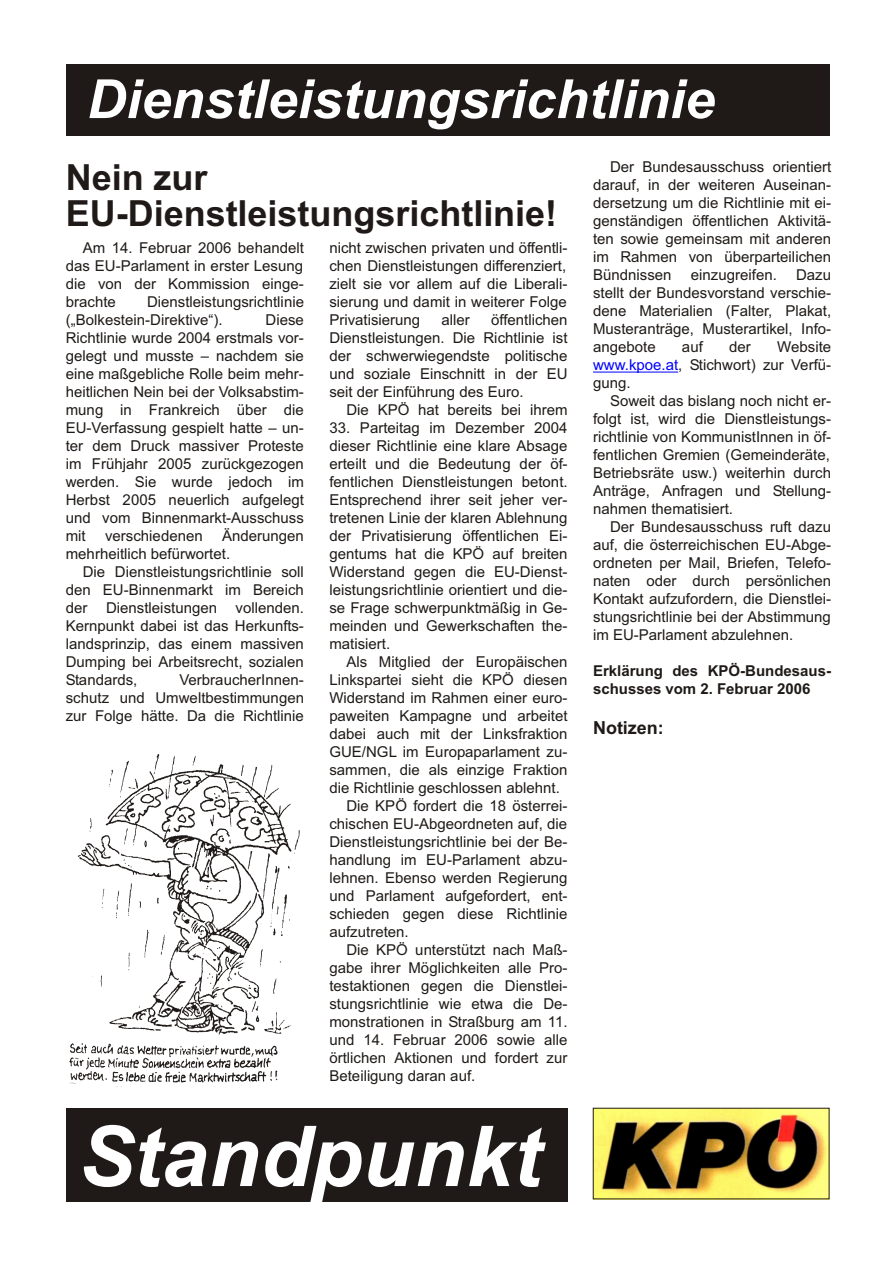
<style>
.page{position:relative;width:894px;height:1263px;background:#fff}
.page>*{position:absolute;margin:0;border:0;box-sizing:border-box;transform-origin:0 0}
.t1{font:italic 700 84px "Arial";letter-spacing:.005em;color:#fff}
.t2{font:italic 700 54px "Arial";color:#fff}
.t3{font:700 36px/36px "Arial";color:#1f1a17}
.t4{font:700 18px "Arial";color:#1f1a17}
.t5{font:15px/18px "Arial";color:#1f1a17;text-align:justify}
.t6{font:700 15px/18px "Arial";color:#1f1a17}
.s1{color:#00f}
</style>
<div class="page">
<div style="left:66px;top:1108px;width:502px;height:93px;background:#1f1a17"></div>
<img style="left:595px;top:1110px;width:232px;height:87px">
<div style="left:66px;top:64px;width:763px;height:72px;background:#1f1a17"></div>
<img style="left:69px;top:754px;width:231px;height:333px">
<hr style="left:593px;top:372px;width:85px;height:1px;background:#00f">
<h2 class="t2" style="left:87px;top:79px;width:629px">Dienst lei stungs richt li nie</h2>
<h3 class="t3" style="left:66px;top:163px;width:493px">Nein zur<br>EU-Dienst lei stungs richt li nie!</h3>
<p class="t5" style="left:66px;top:240px;width:240px;text-indent:17px">Am 14. Fe bru ar 2006 be han delt das EU-Par la ment in ers ter Le sung die von der Kom mis si on ein ge - brach te</p>
<p class="t5" style="left:593px;top:159px;width:240px;text-indent:17px">Der Bun des aus schuss orien tiert da rauf, in der wei te ren Aus ein an - ders et zung um die Richt li nie mit ei - gen stän di gen öf fent li chen Ak ti vi tä - ten so wie ge mein sam mit an de ren im Rah men von über par tei li chen Bünd nis sen</p>
<p class="t5" style="left:329px;top:240px;width:240px">nicht zwi schen pri va ten und öf fent li - chen Dienst lei stun gen dif fer en ziert, zielt sie vor al lem auf die Li be ra li - sie rung und da mit in wei te rer Fol ge Pri va ti sie rung</p>
<p class="t5" style="left:691px;top:267px;width:88px">ein zu grei fen.</p>
<p class="t5" style="left:593px;top:267px;width:240px;text-indent:203px">Dazu stellt der Bun des vor stand ver schie - de ne Ma te ria lien (Fal ter, Pla kat, Mus ter an trä ge, Mus ter ar ti kel, In fo - an ge bo te</p>
<p class="t5" style="left:66px;top:294px;width:240px;text-indent:81px">Dienst lei stungs richt li nie („Bol kes tein-Di rek ti ve“).</p>
<p class="t5" style="left:329px;top:312px;width:240px;text-indent:162px">öf fent li chen Dienst lei stun gen. Die Richt li nie ist der schwer wie gends te po li ti sche und so zia le Ein schnitt in der EU seit der Ein füh rung des Euro.</p>
<p class="t5" style="left:346px;top:402px;width:223px">Die KPÖ hat be reits bei ih rem</p>
<p class="t5" style="left:329px;top:420px;width:240px">33. Par tei tag im De zem ber 2004 die ser Richt li nie eine kla re Ab sa ge er teilt und die Be deu tung der öf&shy;fent li chen Dienst lei stun gen be tont.<br>Ent spre chend ih rer seit je her ver - tre te nen Li nie der kla ren Ab leh nung der Pri va ti sie rung öf fent li chen Ei - gen tums hat die KPÖ auf brei ten Wi der stand ge gen die EU-Dienst - lei stungs richt li nie orien tiert und die - se Fra ge schwer punkt mä ßig in Ge - mein den und Ge werk schaf ten the - ma ti siert.</p>
<p class="t5" style="left:346px;top:654px;width:223px">Als Mit glied der Eu ro päi schen</p>
<p class="t5" style="left:329px;top:672px;width:240px">Links par tei sieht die KPÖ die sen</p>
<p class="t5" style="left:329px;top:690px;width:240px">Wi der stand im Rah men ei ner eu ro -</p>
<p class="t5" style="left:329px;top:708px;width:240px">pa wei ten Kam pa gne und ar bei tet</p>
<p class="t5" style="left:329px;top:726px;width:240px">da bei auch mit der Links frak ti on</p>
<p class="t5" style="left:329px;top:744px;width:240px">GUE/NGL im Eu ro pa par la ment zu -</p>
<p class="t5" style="left:329px;top:762px;width:240px">sam men, die als ein zi ge Frak ti on</p>
<p class="t5" style="left:329px;top:780px;width:232px">die Richt li nie ge schlos sen ab lehnt.</p>
<p class="t5" style="left:346px;top:798px;width:223px">Die KPÖ for dert die 18 ös ter rei -</p>
<p class="t5" style="left:329px;top:816px;width:239px">chi schen EU-Ab ge ord ne ten auf, die</p>
<p class="t5" style="left:329px;top:834px;width:240px">Dienst lei stungs richt li nie bei der Be -</p>
<p class="t5" style="left:329px;top:852px;width:240px">hand lung im EU-Par la ment ab zu -</p>
<p class="t5" style="left:329px;top:870px;width:240px">leh nen. Eben so wer den Re gie rung</p>
<p class="t5" style="left:329px;top:888px;width:240px">und Par la ment auf ge for dert, ent-</p>
<p class="t5" style="left:329px;top:906px;width:240px">schie den ge gen die se Richt li nie</p>
<p class="t5" style="left:329px;top:924px;width:81px">auf zu tre ten.</p>
<p class="t5" style="left:346px;top:942px;width:223px">Die KPÖ un ter stützt nach Maß -</p>
<p class="t5" style="left:329px;top:960px;width:240px">ga be ih rer Mög lich kei ten alle Pro -</p>
<p class="t5" style="left:329px;top:978px;width:240px">test ak tio nen ge gen die Dienst lei -</p>
<p class="t5" style="left:329px;top:996px;width:240px">stungs richt li nie wie etwa die De -</p>
<p class="t5" style="left:329px;top:1014px;width:240px">mon stra tio nen in Straß burg am 11.</p>
<p class="t5" style="left:329px;top:1032px;width:240px">und 14. Fe bru ar 2006 so wie alle</p>
<p class="t5" style="left:329px;top:1050px;width:240px">ört li chen Ak tio nen und for dert zur</p>
<p class="t5" style="left:329px;top:1068px;width:147px">Be tei li gung da ran auf.</p>
<p class="t5" style="left:66px;top:312px;width:240px;text-indent:200px">Die se Richt li nie wur de 2004 erst mals vor - ge legt und muss te – nach dem sie eine maß geb li che Rol le beim mehr - heit li chen Nein bei der Volks ab stim - mung in Frank reich über die EU-Ver fas sung ge spielt hat te – un - ter dem Druck mas si ver Pro tes te im Früh jahr 2005 zu rüc kge zo gen wer den. Sie wur de je doch im Herbst 2005 neu er lich auf ge legt und vom Bin nen markt-Aus schuss mit</p>
<p class="t5" style="left:442px;top:312px;width:30px">al ler</p>
<p class="t5" style="left:682px;top:339px;width:22px">auf</p>
<p class="t5" style="left:729px;top:339px;width:23px">der</p>
<p class="t5" style="left:593px;top:339px;width:240px;text-indent:184px">Web si te <span class="s1">www.kpoe.at</span>, Stich wort) zur Ver fü - gung.</p>
<p class="t5" style="left:593px;top:393px;width:240px;text-indent:17px">So weit das bis lang noch nicht er - folgt ist, wird die Dienst lei stungs - richt li nie von Kom mu nis tIn nen in öf&shy;fent li chen Gre mien (Ge mein de rä te, Be triebs rä te usw.) wei ter hin durch An trä ge, An fra gen und Stel lung - nah men the ma ti siert.</p>
<p class="t5" style="left:593px;top:519px;width:240px;text-indent:17px">Der Bun des aus schuss ruft dazu auf, die ös ter rei chi schen EU-Ab ge - ord ne ten per Mail, Brie fen, Te le fo - na ten oder durch per sön li chen Kon takt auf zu for dern, die Dienst lei - stungs richt li nie bei der Ab stim mung im EU-Par la ment ab zu leh nen.</p>
<p class="t6" style="left:593px;top:663px;width:240px">Er klä rung des KPÖ-Bun des aus&shy;schus ses vom 2. Fe bru ar 2006</p>
<p class="t4" style="left:593px;top:721px;width:72px">No ti zen:</p>
<p class="t5" style="left:66px;top:528px;width:240px;text-indent:156px">Än de run gen mehr heit lich be für wor tet.</p>
<p class="t5" style="left:66px;top:564px;width:240px;text-indent:17px">Die Dienst lei stungs richt li nie soll den EU-Bin nen markt im Be reich der Dienst lei stun gen voll en den.<br>Kern punkt da bei ist das Her kunfts - land sprin zip, das ei nem mas si ven Dum ping bei Ar beits recht, so zia len Stan dards,</p>
<p class="t5" style="left:105px;top:528px;width:99px">ver schie de nen</p>
<p class="t5" style="left:66px;top:672px;width:240px;text-indent:114px">Ver brau che rIn nen - schutz und Um welt be stim mun gen zur Fol ge hät te. Da die Richt li nie</p>
<h1 class="t1" style="left:79px;top:1125px;width:464px">Stand punkt</h1>
</div>
